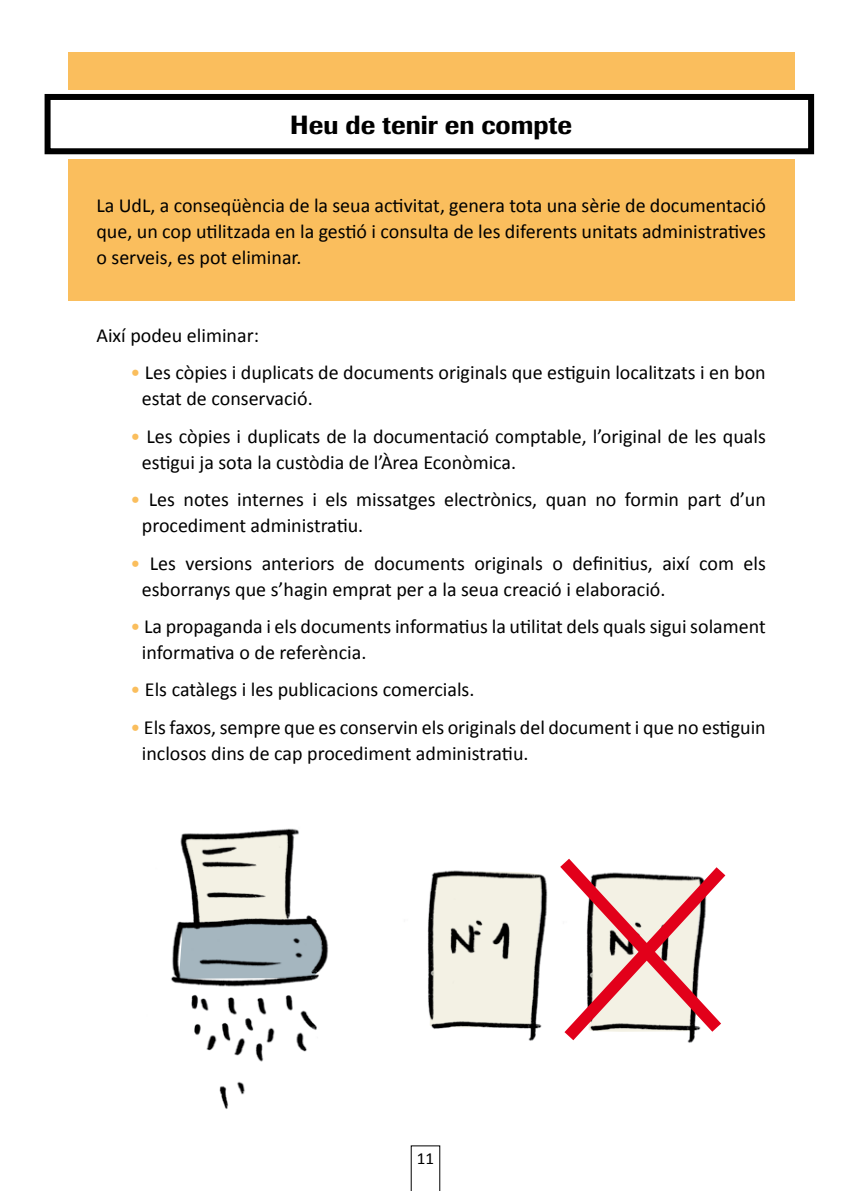
<style>
.page{position:relative;width:851px;height:1191px;background:#fff}
.page>*{position:absolute;margin:0;border:0;box-sizing:border-box;transform-origin:0 0}
.t1{font:500 26px "Imago";color:#000}
.t2{font:20px/26px "Calibri";color:#000}
.t3{font:17px "Calibri";color:#000}
.s1{color:#fabe5d}
</style>
<div class="page">
<svg style="left:410px;top:1145px;width:30px;height:46px"></svg>
<div style="left:68px;top:52px;width:726px;height:248px;background:#fabe5d"></div>
<div style="left:31px;top:90px;width:798px;height:68px;background:#fff"></div>
<div style="left:45px;top:94px;width:769px;height:60px;border:6px solid #000"></div>
<img style="left:171px;top:828px;width:158px;height:281px">
<svg style="left:429px;top:858px;width:297px;height:185px"></svg>
<h1 class="t1" style="left:290px;top:109px;width:283px">Heu de tenir en compte</h1>
<p class="t2" style="left:96px;top:191px;width:670px;text-align:justify">La UdL, a conseqüència de la seua activitat, genera tota una sèrie de documentació que, un cop utilitzada en la gestió i consulta de les diferents unitats administratives o serveis, es pot eliminar.</p>
<p class="t2" style="left:96px;top:321px;width:164px">Així podeu eliminar:</p>
<p class="t2" style="left:142px;top:359px;width:625px;text-indent:-11px"><span class="s1">•</span> Les còpies i duplicats de documents originals que estiguin localitzats i en bon estat de conservació.</p>
<p class="t2" style="left:142px;top:422px;width:625px;text-indent:-11px"><span class="s1">•</span> Les còpies i duplicats de la documentació comptable, l’original de les quals estigui ja sota la custòdia de l’Àrea Econòmica.</p>
<p class="t2" style="left:142px;top:485px;width:625px;text-indent:-11px"><span class="s1">•</span> Les notes internes i els missatges electrònics, quan no formin part d’un procediment administratiu.</p>
<p class="t2" style="left:142px;top:549px;width:625px;text-indent:-11px"><span class="s1">•</span> Les versions anteriors de documents originals o definitius, així com els esborranys que s’hagin emprat per a la seua creació i elaboració.</p>
<p class="t2" style="left:142px;top:612px;width:625px;text-indent:-11px"><span class="s1">•</span> La propaganda i els documents informatius la utilitat dels quals sigui solament informativa o de referència.</p>
<p class="t2" style="left:130px;top:675px;width:345px"><span class="s1">•</span> Els catàlegs i les publicacions comercials.</p>
<p class="t2" style="left:142px;top:713px;width:625px;text-indent:-11px"><span class="s1">•</span> Els faxos, sempre que es conservin els originals del document i que no estiguin inclosos dins de cap procediment administratiu.</p>
<p class="t3" style="left:417px;top:1147px;width:19px">11</p>
</div>
